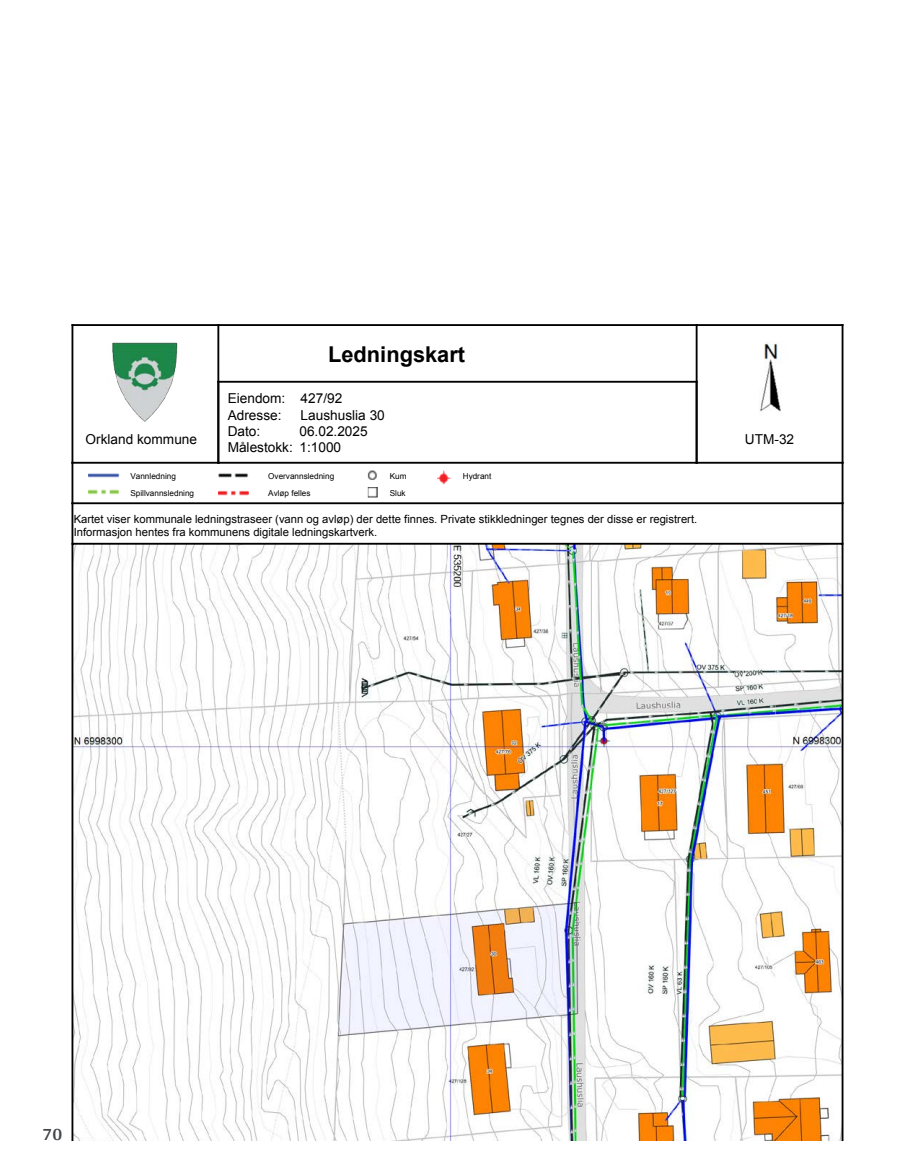
<style>
.page{position:relative;width:915px;height:1172px;background:#fff}
.page>*{position:absolute;margin:0;border:0;box-sizing:border-box;transform-origin:0 0}
.t1{font:700 21.9px "Arial";color:#000}
.t2{font:700 18px "Arya";color:#414749}
.t3{font:13.65px "Arial";color:#000}
.t4{font:11.25px/12.9px "Arial";color:#000}
.t5{font:8.25px/16.2px "Arial";color:#000}
</style>
<div class="page">
<svg style="left:71px;top:543px;width:772px;height:597px"></svg>
<img style="left:112px;top:342px;width:66px;height:80px">
<img style="left:760px;top:343px;width:21px;height:69px">
<hr style="left:71px;top:463px;width:2px;height:40px;background:#000">
<hr style="left:841px;top:463px;width:2px;height:40px;background:#000">
<hr style="left:71px;top:503px;width:2px;height:41px;background:#000">
<hr style="left:841px;top:503px;width:2px;height:41px;background:#000">
<hr style="left:72px;top:502px;width:770px;height:2px;background:#000">
<hr style="left:218px;top:324px;width:478px;height:2px;background:#000">
<img style="left:89px;top:473px;width:31px;height:5px">
<img style="left:89px;top:489px;width:31px;height:6px">
<img style="left:218px;top:473px;width:30px;height:5px">
<img style="left:218px;top:490px;width:31px;height:5px">
<img style="left:367px;top:471px;width:11px;height:27px">
<img style="left:437px;top:471px;width:14px;height:14px">
<hr style="left:218px;top:381px;width:478px;height:2px;background:#000">
<hr style="left:218px;top:462px;width:478px;height:2px;background:#000">
<hr style="left:71px;top:325px;width:2px;height:138px;background:#000">
<hr style="left:217px;top:325px;width:2px;height:138px;background:#000">
<hr style="left:72px;top:324px;width:146px;height:2px;background:#000">
<hr style="left:72px;top:462px;width:146px;height:2px;background:#000">
<hr style="left:695px;top:325px;width:2px;height:138px;background:#000">
<hr style="left:841px;top:325px;width:2px;height:138px;background:#000">
<hr style="left:696px;top:324px;width:146px;height:2px;background:#000">
<hr style="left:696px;top:462px;width:146px;height:2px;background:#000">
<p class="t3" style="left:227px;top:389px;width:59px">Eiendom:</p>
<h1 class="t1" style="left:328px;top:339px;width:138px">Ledningskart</h1>
<p class="t3" style="left:300px;top:389px;width:43px">427/92</p>
<p class="t3" style="left:86px;top:430px;width:113px">Orkland kommune</p>
<p class="t3" style="left:227px;top:405px;width:55px">Adresse:</p>
<p class="t3" style="left:300px;top:405px;width:86px">Laushuslia 30</p>
<p class="t3" style="left:227px;top:422px;width:34px">Dato:</p>
<p class="t3" style="left:227px;top:438px;width:67px">Målestokk:</p>
<p class="t3" style="left:299px;top:422px;width:70px">06.02.2025</p>
<p class="t3" style="left:299px;top:438px;width:43px">1:1000</p>
<p class="t5" style="left:130px;top:468px;width:65px">Vannledning<br>Spillvannsledning</p>
<p class="t5" style="left:268px;top:468px;width:67px">Overvannsledning<br>Avløp felles</p>
<p class="t5" style="left:389px;top:468px;width:18px">Kum</p>
<p class="t5" style="left:462px;top:468px;width:30px">Hydrant</p>
<p class="t4" style="left:74px;top:512px;width:625px">Kartet viser kommunale ledningstraseer (vann og avløp) der dette finnes. Private stikkledninger tegnes der disse er registrert.<br>Informasjon hentes fra kommunens digitale ledningskartverk.</p>
<p class="t5" style="left:389px;top:485px;width:17px">Sluk</p>
<p class="t3" style="left:744px;top:430px;width:51px">UTM-32</p>
<h2 class="t2" style="left:43px;top:1123px;width:21px">70</h2>
</div>
